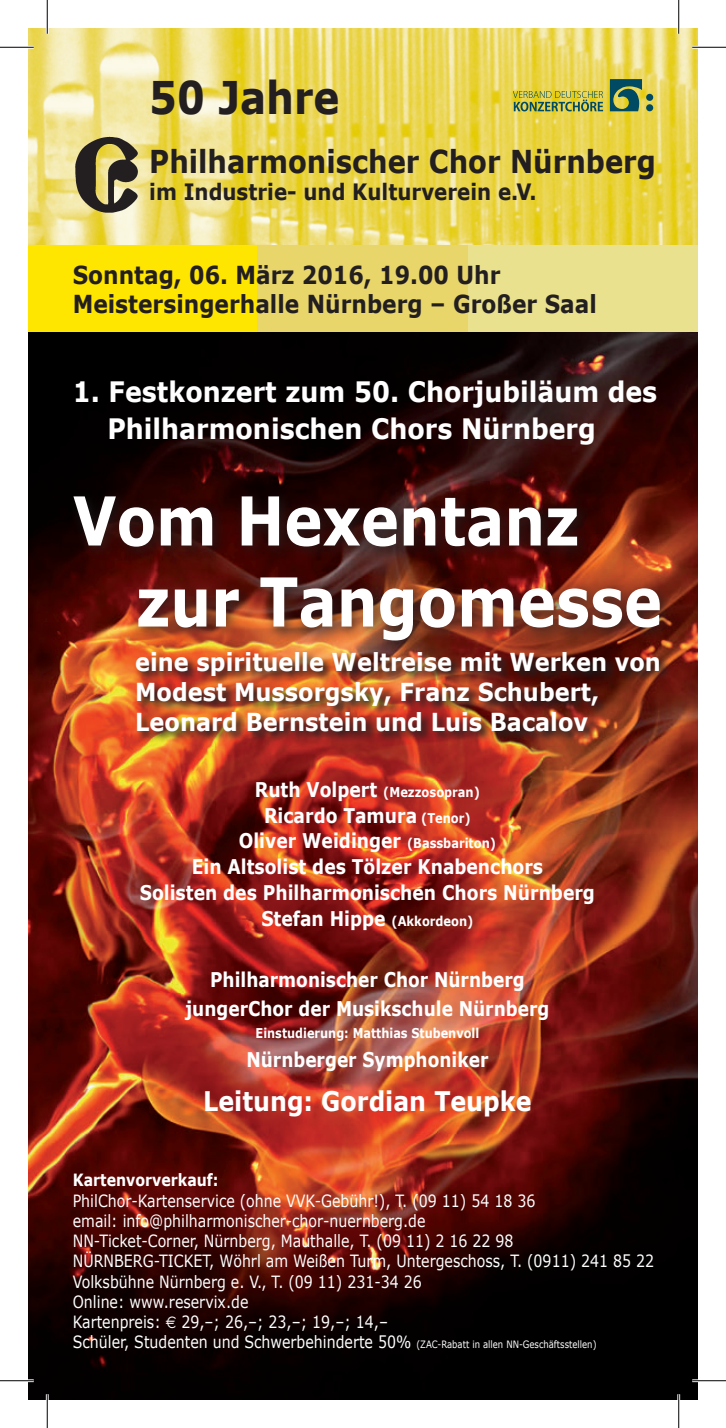
<style>
.page{position:relative;width:726px;height:1428px;background:#fff}
.page>*{position:absolute;margin:0;border:0;box-sizing:border-box;transform-origin:0 0}
.t1{font:700 67.5px "Verdana";color:#fff;scale:.85 1}
.t2{font:700 45px "Verdana";color:#231f20;scale:.87 1}
.t3{font:700 31.5px "Verdana";color:#231f20;scale:.87 1}
.t4{font:700 28.12px "Verdana";color:#fff;scale:.9 1}
.t5{font:700 27px "Verdana";color:#fff;scale:.88 1}
.t6{font:700 24.75px "Verdana";color:#fff;scale:.91 1}
.t7{font:700 24.75px "Verdana";color:#231f20;scale:.88 1}
.t8{font:700 22.5px "Verdana";color:#231f20;scale:.88 1}
.t9{font:700 20.25px "Verdana";color:#fff;scale:.85 1}
.t10{font:700 20.25px "Verdana";color:#fff;scale:.84 1}
.t11{font:16.88px "Verdana";color:#fff;scale:.84 1}
.t12{font:700 16.88px "Verdana";color:#fff;scale:.84 1}
.t13{font:700 13.5px "Verdana";color:#fff;scale:.84 1}
.t14{font:700 13.5px "Verdana";color:#fff;scale:.85 1}
.s1{font-size:20.25px}
.s2{font-size:13.5px}
.s3{font-family:"Euro Sans"}
.s4{font-size:10.12px}
</style>
<div class="page">
<img style="left:28px;top:28px;width:670px;height:217px">
<img style="left:73px;top:134px;width:68px;height:81px">
<div style="left:28px;top:245px;width:230px;height:87px;background:#ffe601"></div>
<div style="left:258px;top:245px;width:210px;height:87px;background:#e8d66b"></div>
<div style="left:468px;top:245px;width:230px;height:87px;background:#e9e18d"></div>
<img style="left:28px;top:332px;width:670px;height:1067px">
<img style="left:134px;top:656px;width:537px;height:86px">
<div style="left:66px;top:488px;width:609px;height:168px;background:#231f20;opacity:.75"></div>
<svg style="left:610px;top:79px;width:43px;height:32px"></svg>
<svg style="left:513px;top:91px;width:90px;height:20px;background:#a0a849"></svg>
<hr style="left:0;top:46px;width:34px;height:3px;background:#fff">
<hr style="left:692px;top:46px;width:34px;height:3px;background:#fff">
<hr style="left:0;top:1379px;width:34px;height:3px;background:#fff">
<hr style="left:692px;top:1379px;width:34px;height:3px;background:#fff">
<hr style="left:46px;top:0;width:3px;height:34px;background:#fff">
<hr style="left:46px;top:1394px;width:3px;height:33px;background:#fff">
<hr style="left:677px;top:0;width:3px;height:34px;background:#fff">
<hr style="left:677px;top:1394px;width:3px;height:33px;background:#fff">
<hr style="left:0;top:47px;width:34px;height:1px;background:#000">
<hr style="left:692px;top:47px;width:34px;height:1px;background:#000">
<hr style="left:0;top:1380px;width:34px;height:1px;background:#000">
<hr style="left:692px;top:1380px;width:34px;height:1px;background:#000">
<hr style="left:47px;top:0;width:1px;height:34px;background:#000">
<hr style="left:47px;top:1394px;width:1px;height:33px;background:#000">
<hr style="left:678px;top:0;width:1px;height:34px;background:#000">
<hr style="left:678px;top:1394px;width:1px;height:33px;background:#000">
<p class="t2" style="left:149px;top:68px;width:220px">50 Jahre</p>
<p class="t3" style="left:149px;top:142px;width:584px">Philharmonischer Chor Nürnberg</p>
<p class="t8" style="left:149px;top:178px;width:442px">im Industrie- und Kulturverein e.V.</p>
<p class="t7" style="left:73px;top:259px;width:488px">Sonntag, 06. März 2016, 19.00 Uhr</p>
<p class="t7" style="left:73px;top:288px;width:597px">Meistersingerhalle Nürnberg – Großer Saal</p>
<p class="t4" style="left:73px;top:374px;width:651px">1. Festkonzert zum 50. Chorjubiläum des</p>
<p class="t4" style="left:107px;top:411px;width:544px">Philharmonischen Chors Nürnberg</p>
<p class="t1" style="left:73px;top:478px;width:598px">Vom Hexentanz</p>
<p class="t1" style="left:136px;top:559px;width:620px">zur Tangomesse</p>
<p class="t6" style="left:135px;top:646px;width:579px">eine spirituelle Weltreise mit Werken von</p>
<p class="t6" style="left:135px;top:676px;width:511px">Modest Mussorgsky, Franz Schubert,</p>
<p class="t6" style="left:135px;top:706px;width:499px">Leonard Bernstein und Luis Bacalov</p>
<p class="t14" style="left:255px;top:783px;width:266px"><span class="s1">Ruth Volpert</span> (Mezzosopran)</p>
<p class="t9" style="left:264px;top:802px;width:245px">Ricardo Tamura <span class="s2">(Tenor)</span></p>
<p class="t9" style="left:239px;top:828px;width:304px">Oliver Weidinger <span class="s2">(Bassbariton)</span></p>
<p class="t9" style="left:192px;top:854px;width:415px">Ein Altsolist des Tölzer Knabenchors</p>
<p class="t9" style="left:140px;top:880px;width:537px">Solisten des Philharmonischen Chors Nürnberg</p>
<p class="t9" style="left:261px;top:905px;width:251px">Stefan Hippe <span class="s2">(Akkordeon)</span></p>
<p class="t10" style="left:210px;top:966px;width:376px">Philharmonischer Chor Nürnberg</p>
<p class="t10" style="left:185px;top:995px;width:435px">jungerChor der Musikschule Nürnberg</p>
<p class="t13" style="left:256px;top:1024px;width:268px">Einstudierung: Matthias Stubenvoll</p>
<p class="t10" style="left:246px;top:1047px;width:290px">Nürnberger Symphoniker</p>
<p class="t5" style="left:203px;top:1084px;width:375px">Leitung: Gordian Teupke</p>
<p class="t12" style="left:73px;top:1169px;width:175px">Kartenvorverkauf:</p>
<p class="t11" style="left:73px;top:1189px;width:552px">PhilChor-Kartenservice (ohne VVK-Gebühr!), T. (09 11) 54 18 36</p>
<p class="t11" style="left:73px;top:1209px;width:421px">email: info@philharmonischer-chor-nuernberg.de</p>
<p class="t11" style="left:73px;top:1230px;width:526px">NN-Ticket-Corner, Nürnberg, Mauthalle, T. (09 11) 2 16 22 98</p>
<p class="t11" style="left:73px;top:1250px;width:694px">NÜRNBERG-TICKET, Wöhrl am Weißen Turm, Untergeschoss, T. (0911) 241 85 22</p>
<p class="t11" style="left:73px;top:1270px;width:417px">Volksbühne Nürnberg e. V., T. (09 11) 231-34 26</p>
<p class="t11" style="left:73px;top:1290px;width:211px">Online: www.reservix.de</p>
<p class="t11" style="left:73px;top:1311px;width:377px">Kartenpreis: <span class="s3">E</span> 29,–; 26,–; 23,–; 19,–; 14,–</p>
<p class="t11" style="left:73px;top:1331px;width:625px">Schüler, Studenten und Schwerbehinderte 50% <span class="s4">(ZAC-Rabatt in allen NN-Geschäftsstellen)</span></p>
</div>
